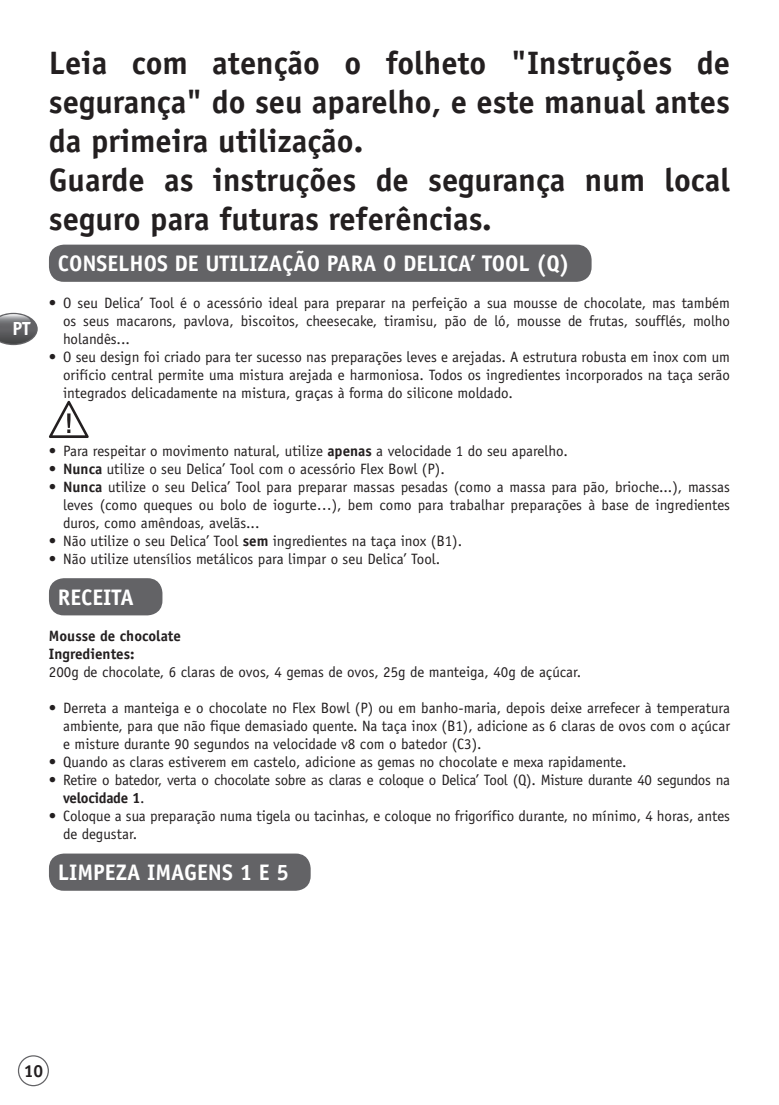
<style>
.page{position:relative;width:779px;height:1105px;background:#fff}
.page>*{position:absolute;margin:0;border:0;box-sizing:border-box;transform-origin:0 0}
.t1{font:700 32.5px/39px "Officina Sans";color:#231f20}
.t2{font:700 22.5px "Officina Sans";color:#fff}
.t3{font:700 19px "Officina Sans";color:#fff}
.t4{font:700 17.5px "Officina Sans";color:#231f20}
.t5{font:15px/18px "Officina Sans";color:#231f20;text-align:justify}
.t6{font:15px/18px "Officina Sans";letter-spacing:-.02em;color:#231f20}
.t7{font:700 15px/18px "Officina Sans";color:#231f20}
.s1{font-weight:700}
</style>
<div class="page">
<div style="left:18px;top:1055px;width:31px;height:31px;border:1px solid #636366;border-radius:50%"></div>
<svg style="left:0;top:313px;width:38px;height:32px"></svg>
<div style="left:49px;top:245px;width:542px;height:37px;background:#636366;border-radius:15px"></div>
<div style="left:49px;top:578px;width:113px;height:37px;background:#636366;border-radius:15px"></div>
<div style="left:49px;top:853px;width:261px;height:38px;background:#636366;border-radius:15px"></div>
<svg style="left:49px;top:401px;width:40px;height:37px"></svg>
<p class="t3" style="left:12px;top:317px;width:20px">PT</p>
<h1 class="t1" style="left:49px;top:44px;width:682px">Leia com atenção o folheto "Instruções de segurança" do seu aparelho, e este manual antes da primeira utilização.<br>Guarde as instruções de segurança num local seguro para futuras referências.</h1>
<h2 class="t2" style="left:58px;top:249px;width:513px">CONSELHOS DE UTILIZAÇÃO PARA O DELICA’ TOOL (Q)</h2>
<p class="t5" style="left:63px;top:294px;width:668px;text-indent:-14px">• O seu Delica’ Tool é o acessório ideal para preparar na perfeição a sua mousse de chocolate, mas também os seus macarons, pavlova, biscoitos, cheesecake, tiramisu, pão de ló, mousse de frutas, soufflés, molho holandês...</p>
<p class="t5" style="left:63px;top:348px;width:668px;text-indent:-14px">• O seu design foi criado para ter sucesso nas preparações leves e arejadas. A estrutura robusta em inox com um orifício central permite uma mistura arejada e harmoniosa. Todos os ingredientes incorporados na taça serão integrados delicadamente na mistura, graças à forma do silicone moldado.</p>
<p class="t5" style="left:49px;top:442px;width:520px">• Para respeitar o movimento natural, utilize <span class="s1">apenas</span> a velocidade 1 do seu aparelho.</p>
<p class="t5" style="left:49px;top:460px;width:397px">• <span class="s1">Nunca</span> utilize o seu Delica’ Tool com o acessório Flex Bowl (P).</p>
<p class="t5" style="left:63px;top:478px;width:668px;text-indent:-14px">• <span class="s1">Nunca</span> utilize o seu Delica’ Tool para preparar massas pesadas (como a massa para pão, brioche...), massas leves (como queques ou bolo de iogurte…), bem como para trabalhar preparações à base de ingredientes duros, como amêndoas, avelãs...</p>
<p class="t5" style="left:49px;top:532px;width:414px">• Não utilize o seu Delica’ Tool <span class="s1">sem</span> ingredientes na taça inox (B1).</p>
<p class="t5" style="left:49px;top:550px;width:392px">• Não utilize utensílios metálicos para limpar o seu Delica’ Tool.</p>
<h2 class="t2" style="left:58px;top:583px;width:77px">RECEITA</h2>
<p class="t7" style="left:49px;top:627px;width:133px">Mousse de chocolate<br>Ingredientes:</p>
<p class="t5" style="left:49px;top:663px;width:533px">200g de chocolate, 6 claras de ovos, 4 gemas de ovos, 25g de manteiga, 40g de açúcar.</p>
<p class="t5" style="left:63px;top:699px;width:668px;text-indent:-14px">• Derreta a manteiga e o chocolate no Flex Bowl (P) ou em banho-maria, depois deixe arrefecer à temperatura ambiente, para que não fique demasiado quente. Na taça inox (B1), adicione as 6 claras de ovos com o açúcar e misture durante 90 segundos na velocidade v8 com o batedor (C3).</p>
<p class="t5" style="left:49px;top:753px;width:578px">• Quando as claras estiverem em castelo, adicione as gemas no chocolate e mexa rapidamente.</p>
<p class="t6" style="left:63px;top:771px;width:668px;text-indent:-14px">• Retire o batedor, verta o chocolate sobre as claras e coloque o Delica’ Tool (Q). Misture durante 40 segundos na <span class="s1">velocidade 1</span>.</p>
<p class="t5" style="left:63px;top:807px;width:668px;text-indent:-14px">• Coloque a sua preparação numa tigela ou tacinhas, e coloque no frigorífico durante, no mínimo, 4 horas, antes de degustar.</p>
<h2 class="t2" style="left:58px;top:858px;width:232px">LIMPEZA IMAGENS 1 E 5</h2>
<p class="t4" style="left:24px;top:1060px;width:21px">10</p>
</div>
